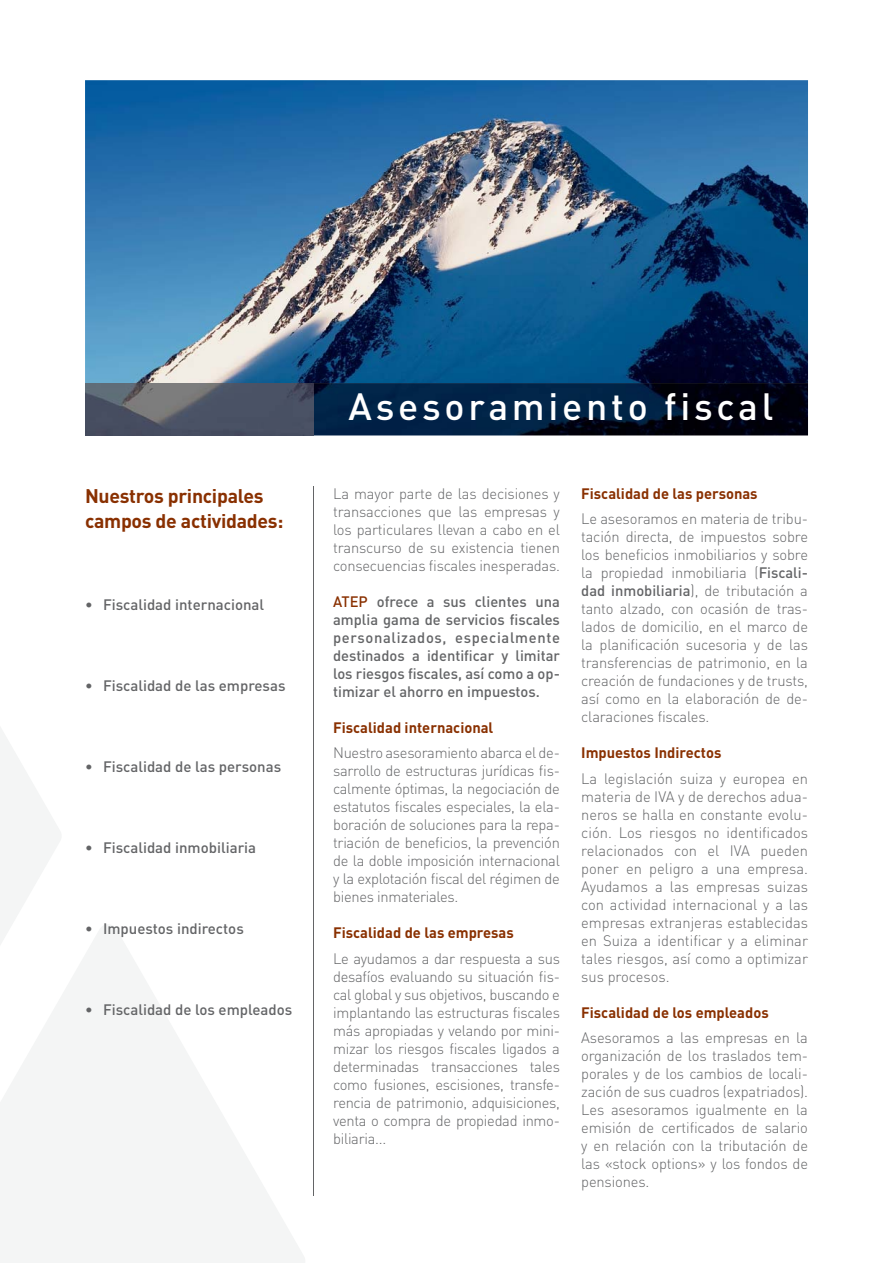
<style>
.page{position:relative;width:893px;height:1263px;background:#fff}
.page>*{position:absolute;margin:0;border:0;box-sizing:border-box;transform-origin:0 0}
.t1{font:500 37.5px "DIN";letter-spacing:.1em;color:#fff}
.t2{font:700 19.5px/25.2px "DIN";letter-spacing:-.015em;color:#893001}
.t3{font:300 15px/18px "DIN";letter-spacing:-.015em;color:#636466;text-align:justify}
.t4{font:500 15px/18px "DIN";color:#636466;text-align:justify}
.t5{font:700 15px "DIN";color:#893001}
.s1{color:#893001}
.s2{font-weight:500}
</style>
<div class="page">
<svg style="left:0;top:727px;width:61px;height:197px"></svg>
<svg style="left:0;top:924px;width:305px;height:339px;fill:#f4f5f5"></svg>
<img style="left:85px;top:80px;width:723px;height:303px">
<img style="left:314px;top:383px;width:494px;height:52px">
<hr style="left:314px;top:487px;width:1px;height:709px;background:#636466">
<img style="left:85px;top:383px;width:229px;height:52px">
<h2 class="t2" style="left:85px;top:485px;width:200px">Nuestros principales campos de actividades:</h2>
<p class="t4" style="left:85px;top:598px;width:181px">• Fiscalidad internacional</p>
<p class="t4" style="left:85px;top:679px;width:202px">• Fiscalidad de las empresas</p>
<p class="t4" style="left:85px;top:760px;width:198px">• Fiscalidad de las personas</p>
<p class="t4" style="left:85px;top:841px;width:173px">• Fiscalidad inmobiliaria</p>
<p class="t4" style="left:85px;top:922px;width:160px">• Impuestos indirectos</p>
<p class="t4" style="left:85px;top:1003px;width:209px">• Fiscalidad de los empleados</p>
<h1 class="t1" style="left:348px;top:394px;width:426px">Asesoramiento fiscal</h1>
<p class="t3" style="left:333px;top:486px;width:228px">La mayor parte de las decisiones y transacciones que las empresas y los particulares llevan a cabo en el transcurso de su existencia tienen consecuencias fiscales inesperadas.</p>
<p class="t4" style="left:333px;top:594px;width:228px"><span class="s1">ATEP</span> ofrece a sus clientes una amplia gama de servicios fiscales personalizados, especialmente destinados a identificar y limitar los riesgos fiscales, así como a op&shy;timizar el ahorro en impuestos.</p>
<p class="t5" style="left:333px;top:722px;width:162px">Fiscalidad internacional</p>
<p class="t3" style="left:333px;top:745px;width:228px">Nuestro asesoramiento abarca el de&shy;sarrollo de estructuras jurídicas fis&shy;calmente óptimas, la negociación de estatutos fiscales especiales, la ela&shy;boración de soluciones para la repa&shy;triación de beneficios, la prevención de la doble imposición internacional y la explotación fiscal del régimen de bienes inmateriales.</p>
<p class="t5" style="left:333px;top:927px;width:182px">Fiscalidad de las empresas</p>
<p class="t3" style="left:333px;top:951px;width:228px">Le ayudamos a dar respuesta a sus desafíos evaluando su situación fis&shy;cal global y sus objetivos, buscando e implantando las estructuras fiscales más apropiadas y velando por mini&shy;mizar los riesgos fiscales ligados a determinadas transacciones tales como fusiones, escisiones, transfe&shy;rencia de patrimonio, adquisiciones, venta o compra de propiedad inmo&shy;biliaria...</p>
<p class="t5" style="left:581px;top:488px;width:178px">Fiscalidad de las personas</p>
<p class="t3" style="left:581px;top:512px;width:228px">Le asesoramos en materia de tribu&shy;tación directa, de impuestos sobre los beneficios inmobiliarios y sobre la propiedad inmobiliaria (<span class="s2">Fiscali&shy;dad inmobiliaria</span>), de tributación a tanto alzado, con ocasión de tras&shy;lados de domicilio, en el marco de la planificación sucesoria y de las transferencias de patrimonio, en la creación de fundaciones y de trusts, así como en la elaboración de de&shy;claraciones fiscales.</p>
<p class="t5" style="left:581px;top:748px;width:142px">Impuestos Indirectos</p>
<p class="t3" style="left:581px;top:771px;width:228px">La legislación suiza y europea en materia de IVA y de derechos adua&shy;neros se halla en constante evolu&shy;ción. Los riesgos no identificados relacionados con el IVA pueden poner en peligro a una empresa.<br>Ayudamos a las empresas suizas con actividad internacional y a las empresas extranjeras establecidas en Suiza a identificar y a eliminar tales riesgos, así como a optimizar sus procesos.</p>
<p class="t5" style="left:581px;top:1007px;width:189px">Fiscalidad de los empleados</p>
<p class="t3" style="left:581px;top:1031px;width:228px">Asesoramos a las empresas en la organización de los traslados tem&shy;porales y de los cambios de locali&shy;zación de sus cuadros (expatriados).<br>Les asesoramos igualmente en la emisión de certificados de salario y en relación con la tributación de las «stock options» y los fondos de pensiones.</p>
</div>
